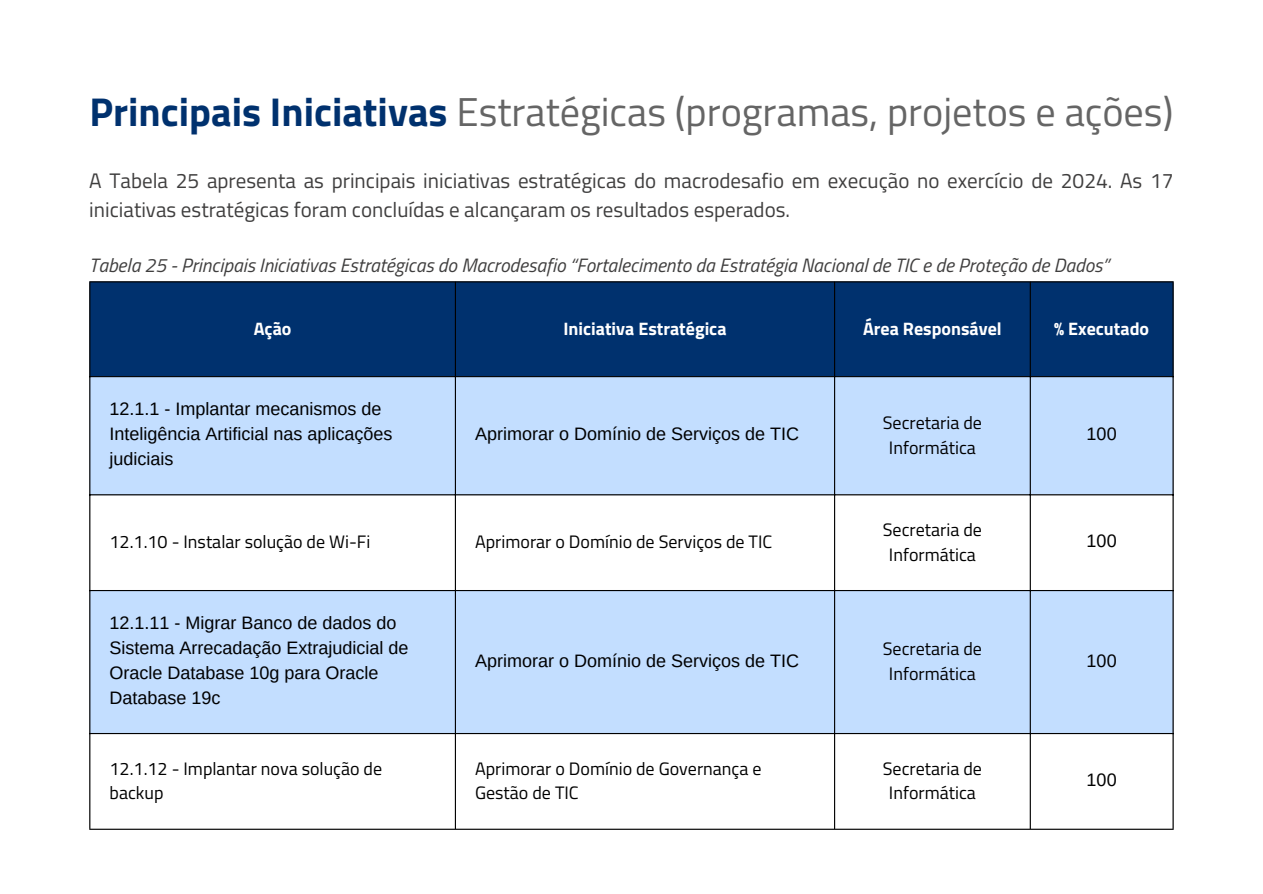
<style>
.page{position:relative;width:1263px;height:894px;background:#fff}
.page>*{position:absolute;margin:0;border:0;box-sizing:border-box;transform-origin:0 0}
.t1{font:40.2px "Titillium Web";color:#656565}
.t2{font:21px/29.2px "Titillium Web";color:#3f3e3e}
.t3{font:italic 19.35px "Titillium Web";color:#3f3e3e}
.t4{font:18px/24.8px "Arimo";color:#000}
.t5{font:18px/24.8px "Titillium Web";color:#000;text-align:center}
.t6{font:700 18px "Titillium Web";color:#fff}
.s1{font-weight:700;color:#00316e}
</style>
<div class="page">
<div style="left:90px;top:282px;width:1082px;height:94px;background:#00316e"></div>
<svg style="left:90px;top:377px;width:1082px;height:355px;fill:#c3deff"></svg>
<svg style="left:835px;top:495px;width:337px;height:333px"></svg>
<hr style="left:89px;top:282px;width:1px;height:546px;background:#000">
<hr style="left:455px;top:282px;width:1px;height:546px;background:#000">
<hr style="left:834px;top:282px;width:1px;height:546px;background:#000">
<hr style="left:1030px;top:282px;width:1px;height:546px;background:#000">
<hr style="left:1172px;top:282px;width:2px;height:546px;background:#000">
<hr style="left:89px;top:281px;width:1085px;height:1px;background:#000">
<hr style="left:89px;top:376px;width:1085px;height:1px;background:#000">
<hr style="left:89px;top:494px;width:1085px;height:1px;background:#000">
<hr style="left:89px;top:589px;width:1085px;height:2px;background:#000">
<hr style="left:89px;top:732px;width:1085px;height:1px;background:#000">
<hr style="left:89px;top:828px;width:1085px;height:1px;background:#000">
<h1 class="t1" style="left:90px;top:81px;width:1085px"><span class="s1">Principais Iniciativas</span> Estratégicas (programas, projetos e ações)</h1>
<p class="t2" style="left:89px;top:165px;width:1086px">A Tabela 25 apresenta as principais iniciativas estratégicas do macrodesafio em execução no exercício de 2024. As 17 iniciativas estratégicas foram concluídas e alcançaram os resultados esperados.</p>
<p class="t3" style="left:89px;top:250px;width:1021px">Tabela 25 - Principais Iniciativas Estratégicas do Macrodesafio “Fortalecimento da Estratégia Nacional de TIC e de Proteção de Dados”</p>
<p class="t6" style="left:254px;top:315px;width:39px">Ação</p>
<p class="t6" style="left:563px;top:315px;width:165px">Iniciativa Estratégica</p>
<p class="t6" style="left:863px;top:315px;width:140px">Área Responsável</p>
<p class="t6" style="left:1054px;top:315px;width:96px">% Executado</p>
<p class="t4" style="left:110px;top:397px;width:284px">12.1.1 - Implantar mecanismos de<br>Inteligência Artificial nas aplicações judiciais</p>
<p class="t4" style="left:475px;top:421px;width:325px">Aprimorar o Domínio de Serviços de TIC</p>
<p class="t5" style="left:883px;top:410px;width:101px">Secretaria de<br>Informática</p>
<p class="t4" style="left:1087px;top:421px;width:32px">100</p>
<p class="t5" style="left:110px;top:529px;width:262px">12.1.10 - Instalar solução de Wi-Fi</p>
<p class="t5" style="left:475px;top:529px;width:299px">Aprimorar o Domínio de Serviços de TIC</p>
<p class="t5" style="left:883px;top:516px;width:101px">Secretaria de<br>Informática</p>
<p class="t4" style="left:1087px;top:528px;width:32px">100</p>
<p class="t4" style="left:110px;top:610px;width:300px">12.1.11 - Migrar Banco de dados do<br>Sistema Arrecadação Extrajudicial de<br>Oracle Database 10g para Oracle<br>Database 19c</p>
<p class="t4" style="left:475px;top:647px;width:325px">Aprimorar o Domínio de Serviços de TIC</p>
<p class="t5" style="left:883px;top:636px;width:101px">Secretaria de<br>Informática</p>
<p class="t4" style="left:1087px;top:647px;width:32px">100</p>
<p class="t5" style="left:110px;top:755px;width:274px;text-align:left">12.1.12 - Implantar nova solução de backup</p>
<p class="t5" style="left:475px;top:755px;width:288px;text-align:left">Aprimorar o Domínio de Governança e<br>Gestão de TIC</p>
<p class="t5" style="left:883px;top:755px;width:101px">Secretaria de<br>Informática</p>
<p class="t4" style="left:1087px;top:767px;width:32px">100</p>
</div>
